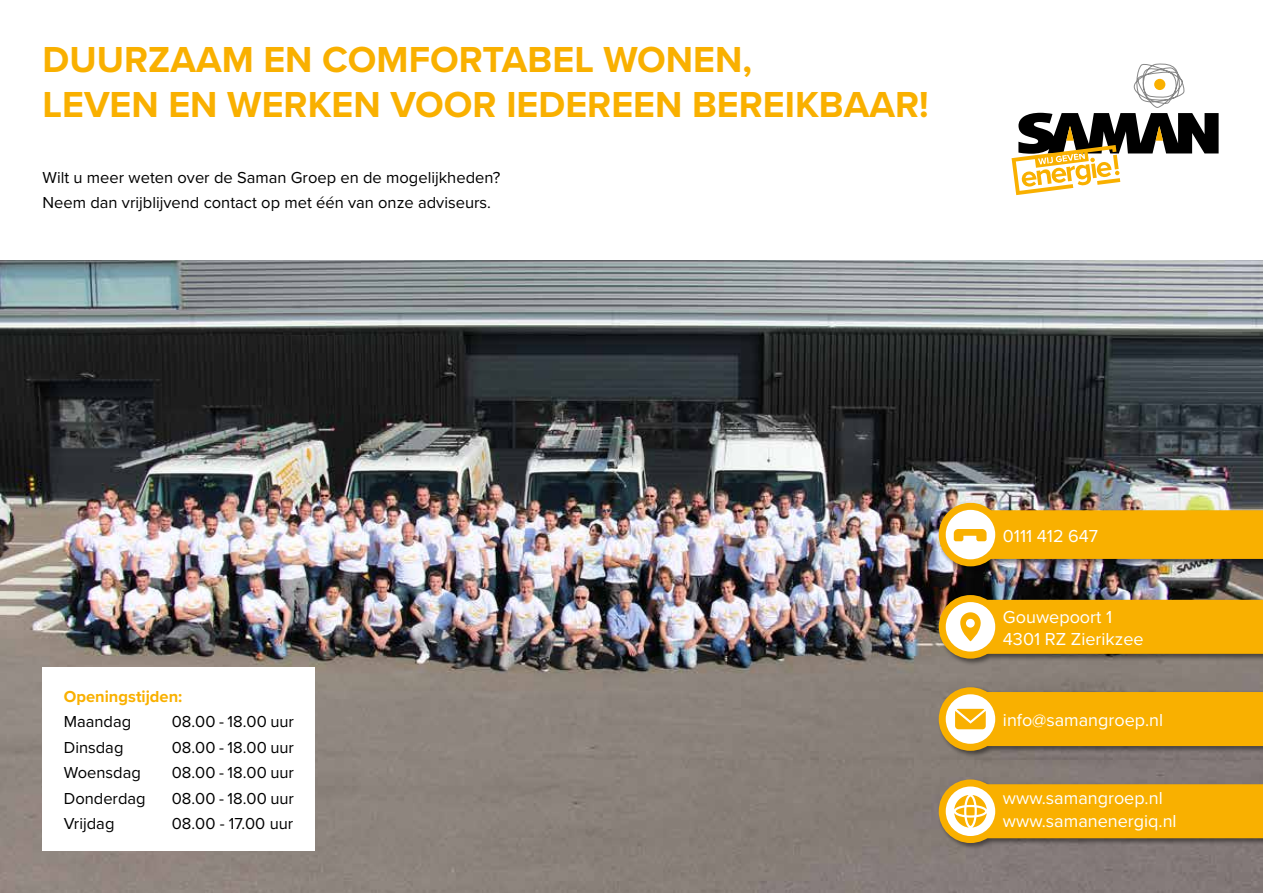
<style>
.page{position:relative;width:1263px;height:893px;background:#fff}
.page>*{position:absolute;margin:0;border:0;box-sizing:border-box;transform-origin:0 0}
.t1{font:700 37.5px/45px "Proxima Nova";color:#f9b000}
.t2{font:18px/22.5px "Proxima Nova";color:#fff}
.t3{font:16.5px/25.5px "Proxima Nova";color:#000}
.t4{font:700 16.5px "Proxima Nova";color:#f9b000}
</style>
<div class="page">
<img style="left:0;top:260px;width:1263px;height:633px">
<svg style="left:1011px;top:64px;width:207px;height:131px"></svg>
<div style="left:937px;top:501px;width:326px;height:73px;background:#000;opacity:.49"></div>
<div style="left:939px;top:503px;width:63px;height:63px;background:#f9b000;border-radius:50%"></div>
<div style="left:946px;top:510px;width:49px;height:49px;background:#fff;border-radius:50%"></div>
<svg style="left:954px;top:510px;width:309px;height:49px;background:#f8b718"></svg>
<div style="left:937px;top:593px;width:326px;height:73px;background:#000;opacity:.49"></div>
<div style="left:988px;top:600px;width:275px;height:54px;background:#f9b000"></div>
<div style="left:939px;top:595px;width:63px;height:64px;background:#f9b000;border-radius:50%"></div>
<div style="left:946px;top:602px;width:49px;height:50px;background:#fff;border-radius:50%"></div>
<svg style="left:960px;top:612px;width:21px;height:29px"></svg>
<div style="left:937px;top:686px;width:326px;height:72px;background:#000;opacity:.49"></div>
<div style="left:939px;top:687px;width:63px;height:64px;background:#f9b000;border-radius:50%"></div>
<div style="left:946px;top:694px;width:49px;height:50px;background:#fff;border-radius:50%"></div>
<svg style="left:955px;top:692px;width:308px;height:54px;background:#f9b511"></svg>
<div style="left:937px;top:778px;width:326px;height:73px;background:#000;opacity:.49"></div>
<div style="left:939px;top:779px;width:63px;height:64px;background:#f9b000;border-radius:50%"></div>
<div style="left:946px;top:786px;width:49px;height:50px;background:#fff;border-radius:50%"></div>
<svg style="left:954px;top:784px;width:309px;height:54px;background:#f8b512"></svg>
<div style="left:43px;top:667px;width:272px;height:183px;background:#fff"></div>
<h1 class="t1" style="left:43px;top:36px;width:888px">DUURZAAM EN COMFORTABEL WONEN,<br>LEVEN EN WERKEN VOOR IEDEREEN BEREIKBAAR!</h1>
<p class="t3" style="left:43px;top:164px;width:460px">Wilt u meer weten over de Saman Groep en de mogelijkheden?<br>Neem dan vrijblijvend contact op met één van onze adviseurs.</p>
<p class="t4" style="left:64px;top:684px;width:120px">Openingstijden:</p>
<p class="t3" style="left:64px;top:708px;width:69px">Maandag</p>
<p class="t3" style="left:172px;top:708px;width:124px">08.00 - 18.00 uur</p>
<p class="t3" style="left:64px;top:734px;width:61px">Dinsdag</p>
<p class="t3" style="left:172px;top:734px;width:124px">08.00 - 18.00 uur</p>
<p class="t3" style="left:64px;top:759px;width:79px">Woensdag</p>
<p class="t3" style="left:172px;top:759px;width:124px">08.00 - 18.00 uur</p>
<p class="t3" style="left:64px;top:785px;width:83px">Donderdag</p>
<p class="t3" style="left:172px;top:785px;width:124px">08.00 - 18.00 uur</p>
<p class="t3" style="left:64px;top:810px;width:52px">Vrijdag</p>
<p class="t3" style="left:172px;top:810px;width:123px">08.00 - 17.00 uur</p>
<p class="t2" style="left:1003px;top:524px;width:97px">0111 412 647</p>
<p class="t2" style="left:1003px;top:605px;width:142px">Gouwepoort 1<br>4301 RZ Zierikzee</p>
<p class="t2" style="left:1003px;top:708px;width:162px">info@samangroep.nl</p>
<p class="t2" style="left:1003px;top:786px;width:175px">www.samangroep.nl www.samanenergiq.nl</p>
</div>
